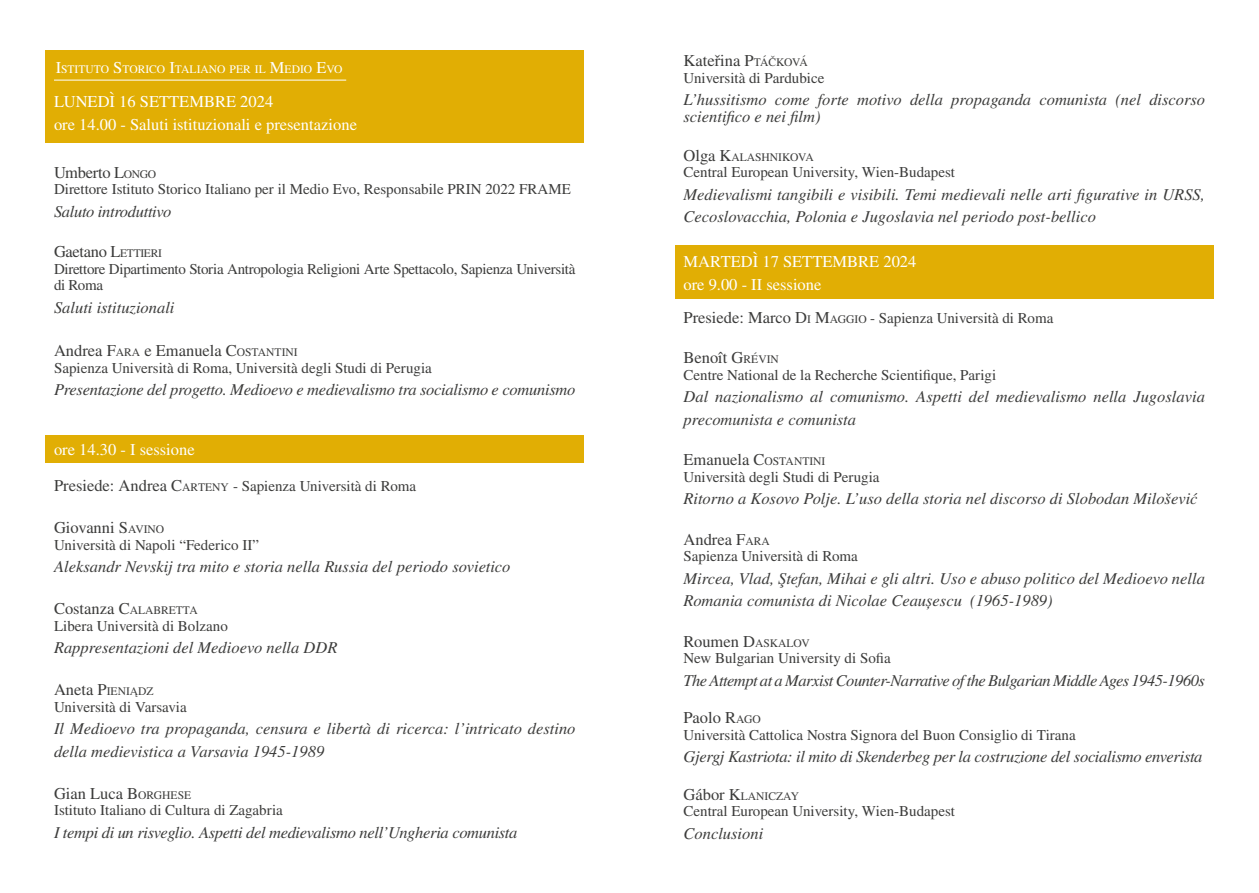
<style>
.page{position:relative;width:1259px;height:893px;background:#fff}
.page>*{position:absolute;margin:0;border:0;box-sizing:border-box;transform-origin:0 0}
.t1{font:italic 16.5px/22.5px "STIX General";color:#3c3c3b}
.t2{font:italic 16.5px "STIX General";letter-spacing:-.02em;color:#3c3c3b}
.t3{font:16.5px/22.5px "STIX General";color:#fff}
.t4{font:16.5px "STIX General";color:#3c3c3b}
.t5{font:italic 16.5px "STIX General";letter-spacing:-.03em;color:#3c3c3b}
.t6{font:16.5px "STIX General";letter-spacing:-.02em;color:#3c3c3b}
.t7{font:15px "STIX General";color:#3c3c3b}
.t8{font:15px/16.5px "STIX General";letter-spacing:-.02em;color:#3c3c3b}
.t9{font:11.55px "STIX General";color:#3c3c3b}
.t10{font:11.55px "STIX General";color:#fff}
.s1{font-size:16.5px}
.s2{font-style:inherit}
.s3{font-size:11.55px}
.s4{font-family:"Times New Roman"}
</style>
<div class="page">
<div style="left:45px;top:50px;width:539px;height:92px;background:#e1ae04"></div>
<div style="left:675px;top:246px;width:538px;height:53px;background:#e1ae04"></div>
<div style="left:45px;top:435px;width:539px;height:27px;background:#e1ae04"></div>
<hr style="left:54px;top:80px;width:292px;height:1px;background:#fff">
<p class="t10" style="left:56px;top:61px;width:288px"><span class="s1">I</span>STITUTO <span class="s1">S</span>TORICO <span class="s1">I</span>TALIANO PER IL <span class="s1">M</span>EDIO <span class="s1">E</span>VO</p>
<p class="t3" style="left:54px;top:91px;width:304px">LUNEDÌ 16 SETTEMBRE 2024<br>ore 14.00 - Saluti istituzionali e presentazione</p>
<p class="t6" style="left:54px;top:161px;width:104px">Umberto <span class="s2">L</span><span class="s3">ONGO</span></p>
<p class="t7" style="left:54px;top:179px;width:518px">Direttore Istituto Storico Italiano per il Medio Evo, Responsabile PRIN 2022 FRAME</p>
<p class="t2" style="left:54px;top:200px;width:119px">Saluto introduttivo</p>
<p class="t6" style="left:54px;top:240px;width:109px">Gaetano <span class="s2">L</span><span class="s3">ETTIERI</span></p>
<p class="t8" style="left:54px;top:261px;width:523px">Direttore Dipartimento Storia Antropologia Religioni Arte Spettacolo, Sapienza Università di Roma</p>
<p class="t1" style="left:54px;top:295px;width:122px">Saluti istituzionali</p>
<p class="t4" style="left:54px;top:339px;width:245px">Andrea <span class="s2">F</span><span class="s3">ARA</span> e Emanuela <span class="s2">C</span><span class="s3">OSTANTINI</span></p>
<p class="t7" style="left:54px;top:357px;width:379px">Sapienza Università di Roma, Università degli Studi di Perugia</p>
<p class="t1" style="left:54px;top:378px;width:523px">Presentazione del progetto. Medioevo e medievalismo tra socialismo e comunismo</p>
<p class="t3" style="left:54px;top:439px;width:142px">ore 14.30 - I sessione</p>
<p class="t7" style="left:54px;top:476px;width:364px"><span class="s1">Presiede: Andrea</span> <span class="s1">C</span><span class="s3">ARTENY</span> - Sapienza Università di Roma</p>
<p class="t4" style="left:54px;top:516px;width:112px">Giovanni <span class="s2">S</span><span class="s3">AVINO</span></p>
<p class="t7" style="left:54px;top:534px;width:207px">Università di Napoli “Federico II”</p>
<p class="t1" style="left:54px;top:555px;width:458px">Aleksandr Nevskij tra mito e storia nella Russia del periodo sovietico</p>
<p class="t9" style="left:54px;top:602px;width:145px"><span class="s1">Costanza</span> <span class="s1">C</span>ALABRETTA</p>
<p class="t7" style="left:54px;top:615px;width:175px">Libera Università di Bolzano</p>
<p class="t1" style="left:54px;top:636px;width:285px">Rappresentazioni del Medioevo nella DDR</p>
<p class="t9" style="left:54px;top:683px;width:101px"><span class="s1">Aneta</span> <span class="s1">P</span>IENIĄDZ</p>
<p class="t7" style="left:54px;top:696px;width:134px">Università di Varsavia</p>
<p class="t1" style="left:54px;top:717px;width:523px">Il Medioevo tra propaganda, censura e libertà di ricerca: l’intricato destino della medievistica a Varsavia 1945-1989</p>
<p class="t4" style="left:54px;top:782px;width:139px">Gian Luca <span class="s2">B</span><span class="s3">ORGHESE</span></p>
<p class="t7" style="left:54px;top:800px;width:230px">Istituto Italiano di Cultura di Zagabria</p>
<p class="t2" style="left:54px;top:821px;width:465px">I tempi di un risveglio. Aspetti del medievalismo nell’Ungheria comunista</p>
<p class="t4" style="left:683px;top:49px;width:126px">Kateřina <span class="s2">P</span><span class="s3">TÁČKOVÁ</span></p>
<p class="t7" style="left:683px;top:68px;width:142px">Università di Pardubice</p>
<p class="t1" style="left:683px;top:91px;width:523px;line-height:16.5px">L’hussitismo come forte motivo della propaganda comunista (nel discorso scientifico e nei film)</p>
<p class="t9" style="left:683px;top:149px;width:132px"><span class="s1">Olga</span> <span class="s1">K</span>ALASHNIKOVA</p>
<p class="t7" style="left:683px;top:162px;width:273px">Central European University, Wien-Budapest</p>
<p class="t1" style="left:683px;top:183px;width:523px">Medievalismi tangibili e visibili. Temi medievali nelle arti figurative in URSS,<br>Cecoslovacchia, Polonia e Jugoslavia nel periodo post-bellico</p>
<p class="t3" style="left:683px;top:251px;width:234px">MARTEDÌ 17 SETTEMBRE 2024 ore 9.00 - II sessione</p>
<p class="t7" style="left:683px;top:308px;width:371px"><span class="s1">Presiede: Marco</span> <span class="s1">D</span><span class="s3">I</span> <span class="s1">M</span><span class="s3">AGGIO</span> - Sapienza Università di Roma</p>
<p class="t4" style="left:683px;top:346px;width:97px">Benoît <span class="s2">G</span><span class="s3">RÉVIN</span></p>
<p class="t7" style="left:683px;top:365px;width:314px">Centre National de la Recherche Scientifique, Parigi</p>
<p class="t1" style="left:683px;top:385px;width:523px">Dal nazionalismo al comunismo. Aspetti del medievalismo nella Jugoslavia precomunista e comunista</p>
<p class="t9" style="left:683px;top:454px;width:143px"><span class="s1">Emanuela</span> <span class="s1">C</span>OSTANTINI</p>
<p class="t7" style="left:683px;top:467px;width:197px">Università degli Studi di Perugia</p>
<p class="t1" style="left:683px;top:487px;width:515px">Ritorno a Kosovo Polje. L’uso della storia nel discorso di Slobodan Milošević</p>
<p class="t4" style="left:683px;top:528px;width:88px">Andrea <span class="s2">F</span><span class="s3">ARA</span></p>
<p class="t7" style="left:683px;top:546px;width:176px">Sapienza Università di Roma</p>
<p class="t1" style="left:683px;top:567px;width:523px">Mircea, Vlad, Ştefan, Mihai e gli altri. Uso e abuso politico del Medioevo nella<br>Romania comunista di Nicolae Ceau<span class="s4">ș</span>escu (1965-1989)</p>
<p class="t9" style="left:683px;top:635px;width:128px"><span class="s1">Roumen</span> <span class="s1">D</span>ASKALOV</p>
<p class="t7" style="left:683px;top:648px;width:209px">New Bulgarian University di Sofia</p>
<p class="t5" style="left:683px;top:669px;width:523px">The Attempt at a Marxist Counter-Narrative of the Bulgarian Middle Ages 1945-1960s</p>
<p class="t4" style="left:683px;top:707px;width:79px">Paolo <span class="s2">R</span><span class="s3">AGO</span></p>
<p class="t7" style="left:683px;top:725px;width:394px">Università Cattolica Nostra Signora del Buon Consiglio di Tirana</p>
<p class="t2" style="left:683px;top:745px;width:520px">Gjergj Kastriota: il mito di Skenderbeg per la costruzione del socialismo enverista</p>
<p class="t9" style="left:683px;top:788px;width:117px"><span class="s1">Gábor</span> <span class="s1">K</span>LANICZAY</p>
<p class="t7" style="left:683px;top:801px;width:273px">Central European University, Wien-Budapest</p>
<p class="t1" style="left:683px;top:822px;width:81px">Conclusioni</p>
</div>
